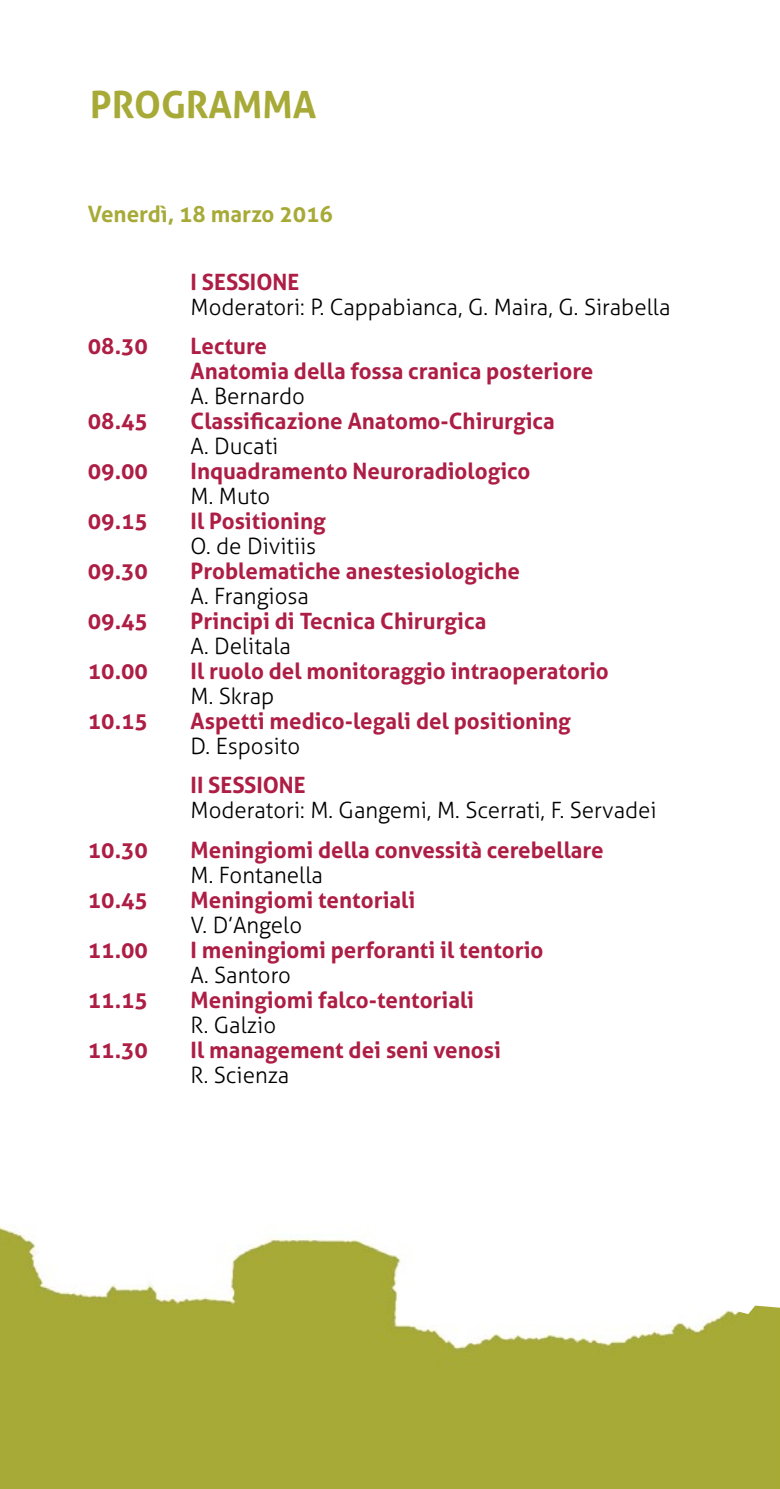
<style>
.page{position:relative;width:780px;height:1489px;background:#fff}
.page>*{position:absolute;margin:0;border:0;box-sizing:border-box;transform-origin:0 0}
.t1{font:700 37.5px "Aller";color:#a7aa37}
.t2{font:700 22.5px/25px "Aller";color:#ad1d44}
.t3{font:300 22.5px "Aller";color:#000}
.t4{font:700 22.5px "Aller";color:#a7aa37}
</style>
<div class="page">
<img style="left:0;top:1226px;width:780px;height:262px">
<svg style="left:698px;top:1255px;width:82px;height:58px"></svg>
<h1 class="t1" style="left:90px;top:81px;width:228px">PROGRAMMA</h1>
<p class="t4" style="left:88px;top:200px;width:246px">Venerdì, 18 marzo 2016</p>
<p class="t2" style="left:191px;top:269px;width:110px">I SESSIONE</p>
<p class="t3" style="left:191px;top:293px;width:481px">Moderatori: P. Cappabianca, G. Maira, G. Sirabella</p>
<p class="t2" style="left:88px;top:333px;width:61px">08.30</p>
<p class="t2" style="left:191px;top:333px;width:404px">Lecture<br>Anatomia della fossa cranica posteriore</p>
<p class="t3" style="left:191px;top:382px;width:116px">A. Bernardo</p>
<p class="t2" style="left:88px;top:408px;width:61px">08.45</p>
<p class="t2" style="left:191px;top:408px;width:366px">Classificazione Anatomo-Chirurgica</p>
<p class="t3" style="left:191px;top:432px;width:89px">A. Ducati</p>
<p class="t2" style="left:88px;top:458px;width:61px">09.00</p>
<p class="t2" style="left:191px;top:458px;width:341px">Inquadramento Neuroradiologico</p>
<p class="t3" style="left:191px;top:482px;width:81px">M. Muto</p>
<p class="t2" style="left:88px;top:508px;width:61px">09.15</p>
<p class="t2" style="left:191px;top:508px;width:137px">Il Positioning</p>
<p class="t3" style="left:191px;top:532px;width:127px">O. de Divitiis</p>
<p class="t2" style="left:88px;top:558px;width:61px">09.30</p>
<p class="t2" style="left:191px;top:558px;width:331px">Problematiche anestesiologiche</p>
<p class="t3" style="left:191px;top:582px;width:120px">A. Frangiosa</p>
<p class="t2" style="left:88px;top:608px;width:61px">09.45</p>
<p class="t2" style="left:191px;top:608px;width:297px">Principi di Tecnica Chirurgica</p>
<p class="t3" style="left:191px;top:632px;width:102px">A. Delitala</p>
<p class="t2" style="left:88px;top:658px;width:61px">10.00</p>
<p class="t2" style="left:191px;top:658px;width:419px">Il ruolo del monitoraggio intraoperatorio</p>
<p class="t3" style="left:191px;top:682px;width:85px">M. Skrap</p>
<p class="t2" style="left:88px;top:708px;width:61px">10.15</p>
<p class="t2" style="left:191px;top:708px;width:382px">Aspetti medico-legali del positioning</p>
<p class="t3" style="left:191px;top:732px;width:111px">D. Esposito</p>
<p class="t2" style="left:191px;top:772px;width:116px">II SESSIONE</p>
<p class="t3" style="left:191px;top:796px;width:467px">Moderatori: M. Gangemi, M. Scerrati, F. Servadei</p>
<p class="t2" style="left:88px;top:836px;width:61px">10.30</p>
<p class="t2" style="left:191px;top:836px;width:414px">Meningiomi della convessità cerebellare</p>
<p class="t3" style="left:191px;top:861px;width:134px">M. Fontanella</p>
<p class="t2" style="left:88px;top:886px;width:61px">10.45</p>
<p class="t2" style="left:191px;top:886px;width:226px">Meningiomi tentoriali</p>
<p class="t3" style="left:191px;top:911px;width:113px">V. D’Angelo</p>
<p class="t2" style="left:88px;top:936px;width:61px">11.00</p>
<p class="t2" style="left:191px;top:936px;width:354px">I meningiomi perforanti il tentorio</p>
<p class="t3" style="left:191px;top:961px;width:102px">A. Santoro</p>
<p class="t2" style="left:88px;top:986px;width:61px">11.15</p>
<p class="t2" style="left:191px;top:986px;width:285px">Meningiomi falco-tentoriali</p>
<p class="t3" style="left:191px;top:1011px;width:87px">R. Galzio</p>
<p class="t2" style="left:88px;top:1036px;width:61px">11.30</p>
<p class="t2" style="left:191px;top:1036px;width:312px">Il management dei seni venosi</p>
<p class="t3" style="left:191px;top:1061px;width:100px">R. Scienza</p>
</div>
